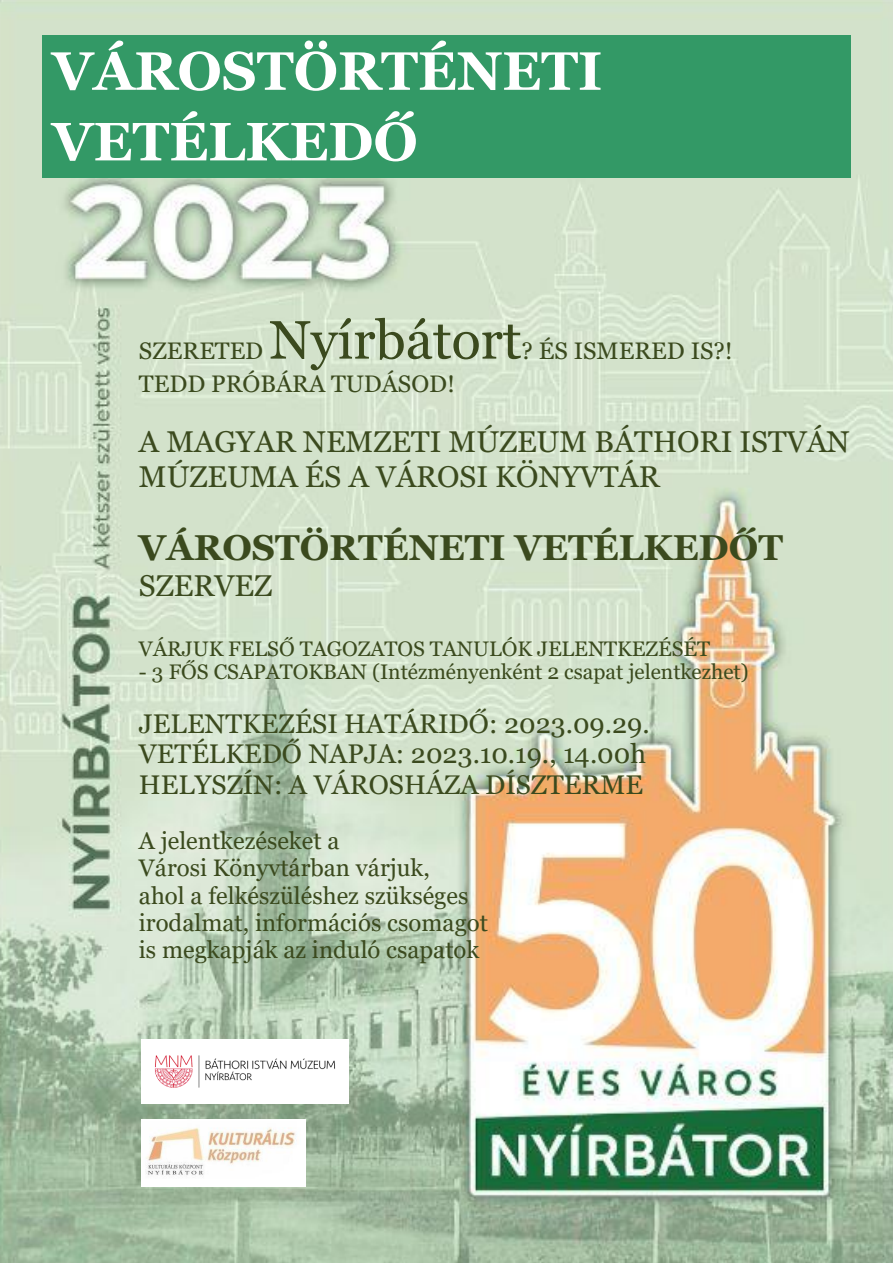
<style>
.page{position:relative;width:893px;height:1263px;background:#fff}
.page>*{position:absolute;margin:0;border:0;box-sizing:border-box;transform-origin:0 0}
.t1{font:700 54px/70.7px "Georgia";color:#fff}
.t2{font:54px "Georgia";color:#3b4a1e}
.t3{font:700 36px "Georgia";color:#3b4a1e}
.t4{font:30px/34.2px "Georgia";color:#3b4a1e}
.t5{font:27px/30.8px "Georgia";color:#3b4a1e}
.t6{font:24px/27.3px "Georgia";color:#3b4a1e}
.t7{font:21px "Georgia";color:#3b4a1e}
</style>
<div class="page">
<img style="left:0;top:0;width:893px;height:1263px">
<div style="left:42px;top:35px;width:808px;height:143px;background:#396"></div>
<img style="left:142px;top:1040px;width:206px;height:64px">
<img style="left:142px;top:1120px;width:164px;height:66px">
<h1 class="t1" style="left:52px;top:36px;width:551px">VÁROSTÖRTÉNETI<br>VETÉLKEDŐ</h1>
<h1 class="t2" style="left:269px;top:307px;width:254px">Nyírbátort</h1>
<p class="t6" style="left:522px;top:337px;width:213px">? ÉS ISMERED IS?!</p>
<p class="t6" style="left:139px;top:337px;width:126px">SZERETED</p>
<p class="t6" style="left:139px;top:371px;width:318px">TEDD PRÓBÁRA TUDÁSOD!</p>
<p class="t4" style="left:139px;top:426px;width:712px">A MAGYAR NEMZETI MÚZEUM BÁTHORI ISTVÁN<br>MÚZEUMA ÉS A VÁROSI KÖNYVTÁR</p>
<h2 class="t3" style="left:139px;top:525px;width:645px">VÁROSTÖRTÉNETI VETÉLKEDŐT</h2>
<p class="t4" style="left:139px;top:569px;width:135px">SZERVEZ</p>
<p class="t7" style="left:139px;top:635px;width:573px">VÁRJUK FELSŐ TAGOZATOS TANULÓK JELENTKEZÉSÉT</p>
<p class="t7" style="left:139px;top:659px;width:611px">- 3 FŐS CSAPATOKBAN (Intézményenként 2 csapat jelentkezhet)</p>
<p class="t5" style="left:139px;top:708px;width:512px">JELENTKEZÉSI HATÁRIDŐ: 2023.09.29.<br>VETÉLKEDŐ NAPJA: 2023.10.19., 14.00h<br>HELYSZÍN: A VÁROSHÁZA DÍSZTERME</p>
<p class="t6" style="left:139px;top:828px;width:351px">A jelentkezéseket a<br>Városi Könyvtárban várjuk,<br>ahol a felkészüléshez szükséges irodalmat, információs csomagot is megkapják az induló csapatok</p>
</div>
